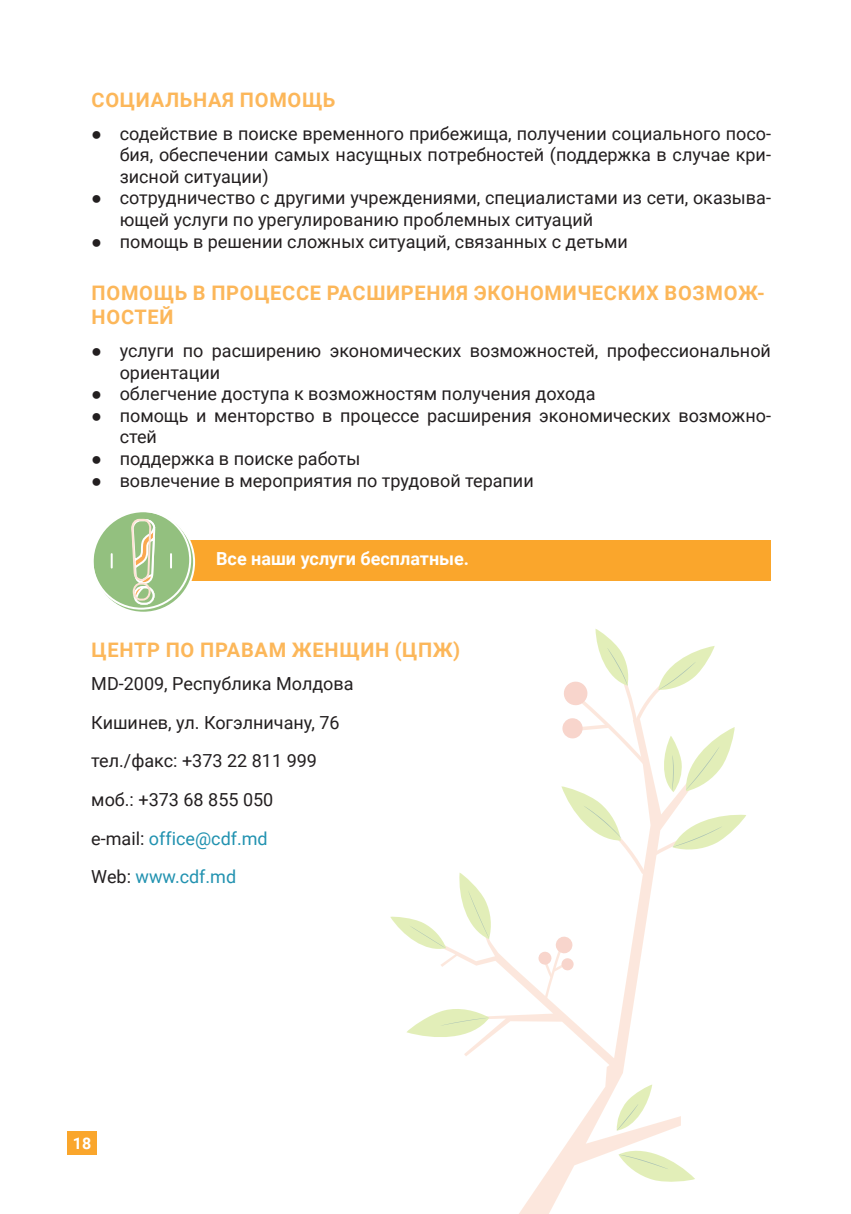
<style>
.page{position:relative;width:851px;height:1214px;background:#fff}
.page>*{position:absolute;margin:0;border:0;box-sizing:border-box;transform-origin:0 0}
.yellow-left-text{font:700 20px/24px "Roboto";letter-spacing:.035em;color:#fcb75a}
.t1{font:18px/21.6px "Roboto";color:#231f20}
.t2{font:18px "Roboto";color:#2192b0}
.important{font:700 18px "Roboto";color:#fff}
.t3{font:700 16px "Roboto";color:#fff}
.s1{font-family:"Arial"}
.s2{color:#231f20}
</style>
<div class="page">
<div style="left:67px;top:1130px;width:30px;height:24px;background:#faa62c"></div>
<div style="left:142px;top:540px;width:628px;height:40px;background:#faa62c"></div>
<div style="left:93px;top:511px;width:101px;height:101px;background:#93c07f;border-radius:50%"></div>
<div style="left:91px;top:509px;width:100px;height:100px;border:2px solid #fff;border-radius:50%"></div>
<svg style="left:130px;top:509px;width:26px;height:96px"></svg>
<svg style="left:111px;top:554px;width:2px;height:13px"></svg>
<svg style="left:170px;top:554px;width:2px;height:13px"></svg>
<svg style="left:520px;top:1069px;width:161px;height:144px"></svg>
<svg style="left:390px;top:629px;width:356px;height:440px"></svg>
<svg style="left:618px;top:1142px;width:77px;height:41px"></svg>
<svg style="left:616px;top:1084px;width:36px;height:46px"></svg>
<p class="yellow-left-text" style="left:92px;top:87px;width:245px">СОЦИАЛЬНАЯ ПОМОЩЬ</p>
<p class="t1" style="left:120px;top:122px;width:652px;text-align:justify;text-indent:-28px"><span class="s1">●</span> содействие в поиске временного прибежища, получении социального посо&shy;бия, обеспечении самых насущных потребностей (поддержка в случае кри&shy;зисной ситуации)</p>
<p class="t1" style="left:120px;top:186px;width:652px;text-indent:-28px"><span class="s1">●</span> сотрудничество с другими учреждениями, специалистами из сети, оказыва&shy;ющей услуги по урегулированию проблемных ситуаций</p>
<p class="t1" style="left:91px;top:230px;width:538px"><span class="s1">●</span> помощь в решении сложных ситуаций, связанных с детьми</p>
<p class="yellow-left-text" style="left:92px;top:280px;width:674px">ПОМОЩЬ В ПРОЦЕССЕ РАСШИРЕНИЯ ЭКОНОМИЧЕСКИХ ВОЗМОЖ-<br>НОСТЕЙ</p>
<p class="t1" style="left:120px;top:339px;width:652px;text-indent:-28px"><span class="s1">●</span> услуги по расширению экономических возможностей, профессиональной ориентации</p>
<p class="t1" style="left:91px;top:382px;width:505px"><span class="s1">●</span> облегчение доступа к возможностям получения дохода</p>
<p class="t1" style="left:120px;top:404px;width:652px;text-indent:-28px"><span class="s1">●</span> помощь и менторство в процессе расширения экономических возможно&shy;стей</p>
<p class="t1" style="left:91px;top:447px;width:270px"><span class="s1">●</span> поддержка в поиске работы</p>
<p class="t1" style="left:91px;top:468px;width:444px"><span class="s1">●</span> вовлечение в мероприятия по трудовой терапии</p>
<p class="important" style="left:216px;top:546px;width:254px">Все наши услуги бесплатные.</p>
<p class="yellow-left-text" style="left:92px;top:637px;width:370px">ЦЕНТР ПО ПРАВАМ ЖЕНЩИН (ЦПЖ)</p>
<p class="t1" style="left:91px;top:672px;width:264px">MD-2009, Республика Молдова</p>
<p class="t1" style="left:91px;top:710px;width:250px">Кишинев, ул. Когэлничану, 76</p>
<p class="t1" style="left:91px;top:749px;width:227px">тел./факс: +373 22 811 999</p>
<p class="t1" style="left:91px;top:788px;width:183px">моб.: +373 68 855 050</p>
<p class="t2" style="left:91px;top:825px;width:178px"><span class="s2">e-mail:</span> office@cdf.md</p>
<p class="t2" style="left:91px;top:864px;width:146px"><span class="s2">Web:</span> www.cdf.md</p>
<p class="t3" style="left:73px;top:1131px;width:20px">18</p>
</div>
